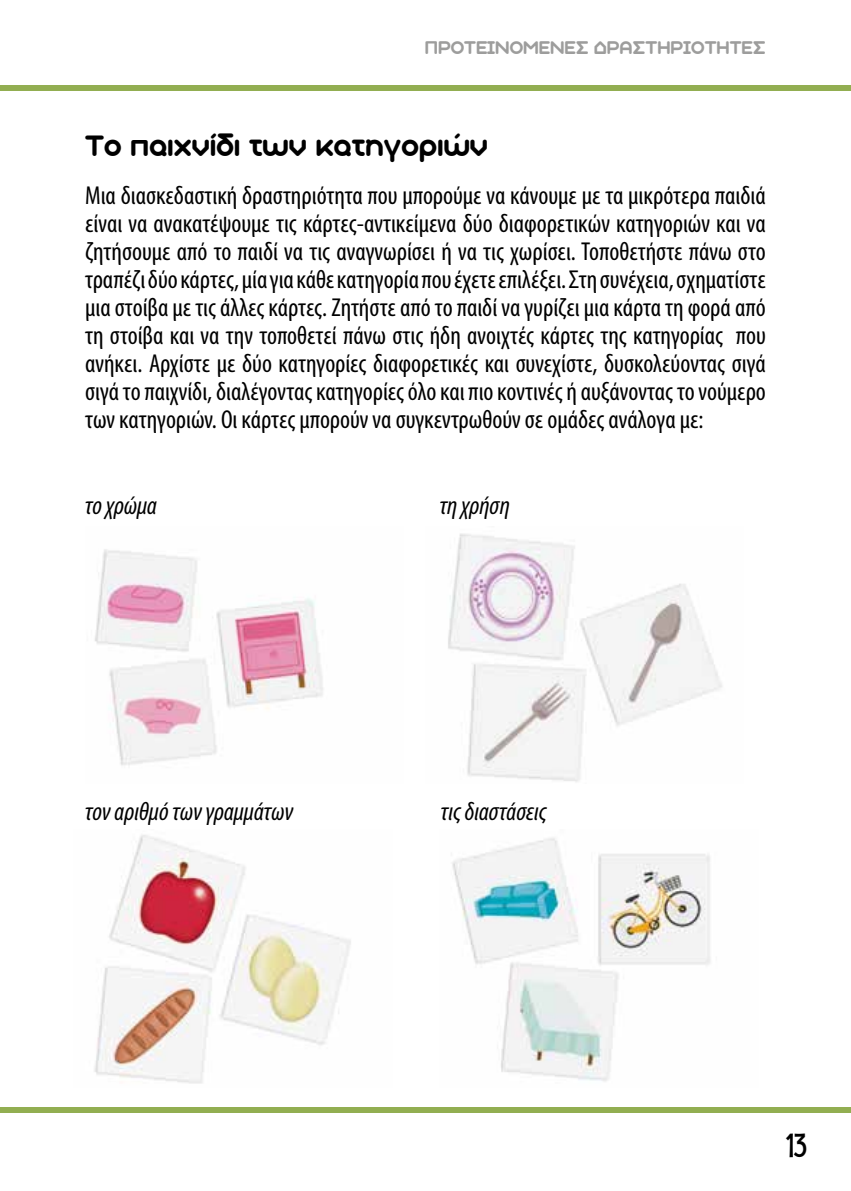
<style>
.page{position:relative;width:851px;height:1191px;background:#fff}
.page>*{position:absolute;margin:0;border:0;box-sizing:border-box;transform-origin:0 0}
.t1{font:32px "Aka Acid GR Soft Ice Cream";color:#000}
.t2{font:condensed 26px/28px "Myriad Pro";color:#000;text-align:justify}
.t3{font:italic condensed 26px "Myriad Pro";color:#000}
.t4{font:24px "KG She Persisted";color:#000}
.t5{font:20px "Aka Acid GR Soft Ice Cream";color:#9d9d9c}
</style>
<div class="page">
<div style="left:0;top:85px;width:850px;height:5px;background:#92ae51"></div>
<div style="left:0;top:1107px;width:850px;height:5px;background:#92ae51"></div>
<img style="left:95px;top:549px;width:228px;height:217px">
<img style="left:448px;top:533px;width:274px;height:249px">
<img style="left:94px;top:835px;width:257px;height:249px">
<img style="left:452px;top:838px;width:259px;height:244px">
<p class="t5" style="left:425px;top:37px;width:342px">ΠΡΟΤΕΙΝΟΜΕΝΕΣ ΔΡΑΣΤΗΡΙΟΤΗΤΕΣ</p>
<p class="t1" style="left:85px;top:130px;width:404px">Το παιχνίδι των κατηγοριών</p>
<p class="t2" style="left:85px;top:182px;width:682px">Μια διασκεδαστική δραστηριότητα που μπορούμε να κάνουμε με τα μικρότερα παιδιά είναι να ανακατέψουμε τις κάρτες-αντικείμενα δύο διαφορετικών κατηγοριών και να ζητήσουμε από το παιδί να τις αναγνωρίσει ή να τις χωρίσει. Τοποθετήστε πάνω στο τραπέζι δύο κάρτες, μία για κάθε κατηγορία που έχετε επιλέξει. Στη συνέχεια, σχηματίστε μια στοίβα με τις άλλες κάρτες. Ζητήστε από το παιδί να γυρίζει μια κάρτα τη φορά από τη στοίβα και να την τοποθετεί πάνω στις ήδη ανοιχτές κάρτες της κατηγορίας που ανήκει. Αρχίστε με δύο κατηγορίες διαφορετικές και συνεχίστε, δυσκολεύοντας σιγά σιγά το παιχνίδι, διαλέγοντας κατηγορίες όλο και πιο κοντινές ή αυξάνοντας το νούμερο των κατηγοριών. Οι κάρτες μπορούν να συγκεντρωθούν σε ομάδες ανάλογα με:</p>
<p class="t3" style="left:85px;top:492px;width:73px">το χρώμα</p>
<p class="t3" style="left:439px;top:492px;width:72px">τη χρήση</p>
<p class="t3" style="left:85px;top:797px;width:210px">τον αριθμό των γραμμάτων</p>
<p class="t3" style="left:441px;top:797px;width:107px">τις διαστάσεις</p>
<p class="t4" style="left:785px;top:1127px;width:23px">13</p>
</div>
